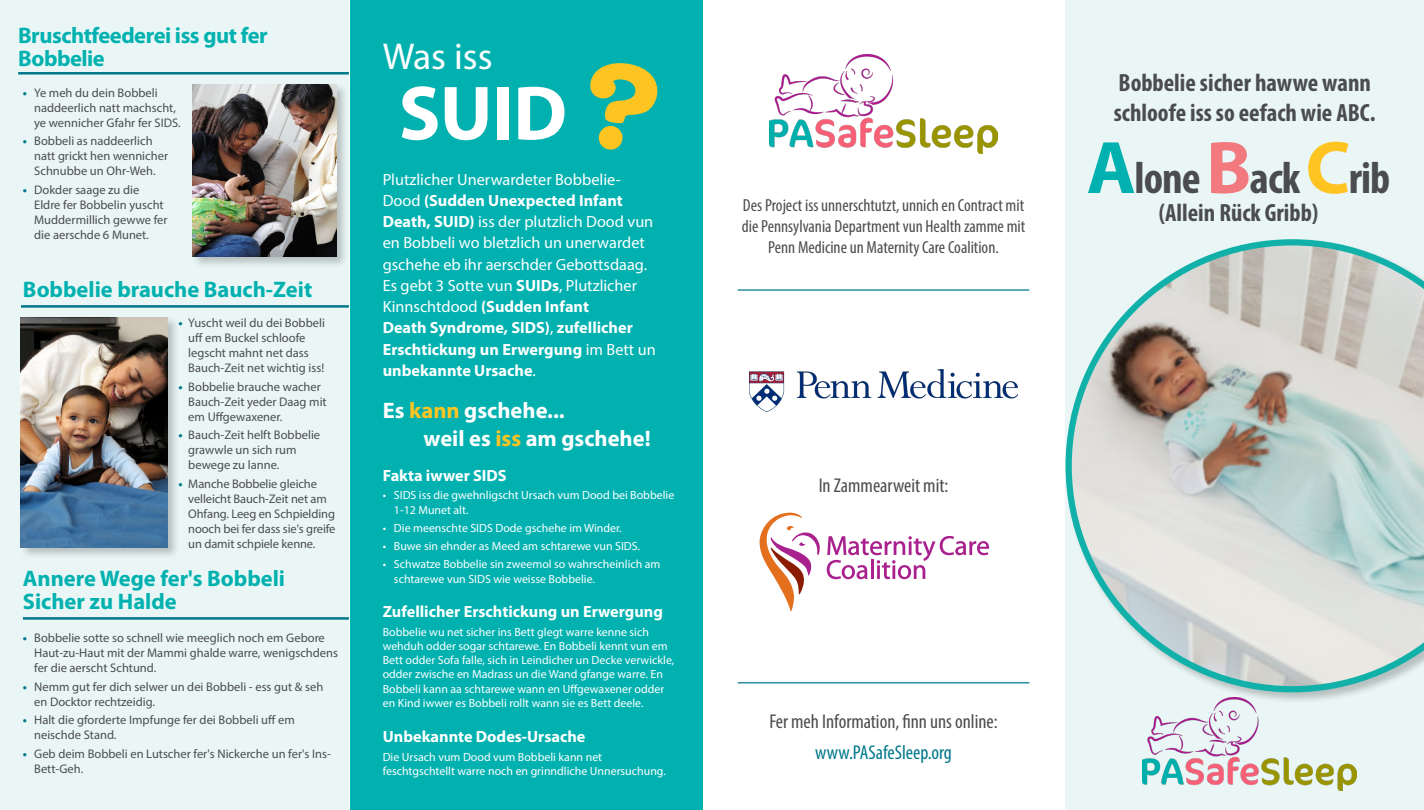
<style>
.page{position:relative;width:1424px;height:810px;background:#fff}
.page>*{position:absolute;margin:0;border:0;box-sizing:border-box;transform-origin:0 0}
.t1{font:700 77.5px "Myriad Pro";color:#fff}
.t2{font:700 condensed 45px "Myriad Pro";letter-spacing:-.02em;color:#4b4c4d}
.t3{font:37.5px "Myriad Pro";color:#fff}
.t4{font:700 condensed 25px "Myriad Pro";color:#4b4c4d}
.t5{font:700 22.5px/23.8px "Myriad Pro";color:#00b1b0}
.t6{font:700 22.5px "Myriad Pro";color:#fff}
.t7{font:700 22.5px/23.8px "Myriad Pro";letter-spacing:-.02em;color:#00b1b0}
.t8{font:condensed 20px/31.5px "Myriad Pro";color:#4b4c4d;text-align:center}
.t9{font:condensed 17.5px/21px "Myriad Pro";color:#4b4c4d;text-align:center}
.t10{font:16.25px/21.2px "Myriad Pro";color:#fff}
.t11{font:700 16.25px "Myriad Pro";color:#fff}
.t12{font:12.5px/15px "Myriad Pro";color:#4b4c4d}
.t13{font:11.88px/14.2px "Myriad Pro";color:#fff}
.s1{font-weight:700;color:#00788b}
.s2{font-weight:700}
.s3{color:#fec422}
.s4{font-stretch:normal;font-size:75px;color:#00b1b0}
.s5{font-stretch:normal;font-size:75px;color:#f2797e}
.s6{font-stretch:normal;font-size:75px;color:#fec422}
.s7{color:#00788b}
</style>
<div class="page">
<div style="left:1064px;top:0;width:359px;height:810px;background:#e9f6f5"></div>
<img style="left:749px;top:369px;width:268px;height:43px">
<svg style="left:759px;top:512px;width:60px;height:99px"></svg>
<svg style="left:826px;top:536px;width:162px;height:43px"></svg>
<hr style="left:737px;top:682px;width:292px;height:1px;background:#00788b">
<img style="left:769px;top:55px;width:228px;height:98px">
<img style="left:1142px;top:705px;width:214px;height:85px">
<div style="left:0;top:0;width:349px;height:810px;background:#e9f6f5"></div>
<hr style="left:18px;top:72px;width:331px;height:3px;background:#00788b">
<div style="left:191px;top:83px;width:158px;height:186px;background:#231f20;opacity:.25"></div>
<img style="left:192px;top:84px;width:144px;height:173px">
<hr style="left:23px;top:617px;width:326px;height:3px;background:#00788b">
<hr style="left:737px;top:289px;width:292px;height:2px;background:#00788b">
<div style="left:1064px;top:238px;width:359px;height:467px;background:#231f20;opacity:.25"></div>
<svg style="left:1065px;top:239px;width:358px;height:453px"></svg>
<hr style="left:21px;top:305px;width:328px;height:3px;background:#00788b">
<div style="left:20px;top:316px;width:159px;height:244px;background:#231f20;opacity:.25"></div>
<img style="left:21px;top:317px;width:146px;height:231px">
<div style="left:350px;top:0;width:352px;height:810px;background:#00b1b0"></div>
<svg style="left:590px;top:63px;width:68px;height:87px"></svg>
<p class="t7" style="left:18px;top:23px;width:251px">Bruschtfeederei iss gut fer<br>Bobbelie</p>
<p class="t12" style="left:34px;top:85px;width:148px;text-indent:-11px"><span class="s1">•</span> Ye meh du dein Bobbeli naddeerlich natt machscht, ye wennicher Gfahr fer SIDS.</p>
<p class="t12" style="left:34px;top:134px;width:135px;text-indent:-11px"><span class="s1">•</span> Bobbeli as naddeerlich natt grickt hen wennicher<br>Schnubbe un Ohr-Weh.</p>
<p class="t12" style="left:34px;top:182px;width:135px;text-indent:-11px"><span class="s1">•</span> Dokder saage zu die<br>Eldre fer Bobbelin yuscht<br>Muddermillich gewwe fer die aerschde 6 Munet.</p>
<p class="t5" style="left:23px;top:277px;width:291px">Bobbelie brauche Bauch-Zeit</p>
<p class="t12" style="left:188px;top:315px;width:138px;text-indent:-10px"><span class="s1">•</span> Yuscht weil du dei Bobbeli uff em Buckel schloofe legscht mahnt net dass<br>Bauch-Zeit net wichtig iss!</p>
<p class="t12" style="left:188px;top:379px;width:140px;text-indent:-10px"><span class="s1">•</span> Bobbelie brauche wacher<br>Bauch-Zeit yeder Daag mit em Uffgewaxener.</p>
<p class="t12" style="left:188px;top:428px;width:133px;text-indent:-10px"><span class="s1">•</span> Bauch-Zeit helft Bobbelie grawwle un sich rum bewege zu lanne.</p>
<p class="t12" style="left:188px;top:476px;width:149px;text-indent:-10px"><span class="s1">•</span> Manche Bobbelie gleiche velleicht Bauch-Zeit net am<br>Ohfang. Leeg en Schpielding nooch bei fer dass sie's greife un damit schpiele kenne.</p>
<p class="t5" style="left:23px;top:565px;width:264px">Annere Wege fer's Bobbeli<br>Sicher zu Halde</p>
<p class="t12" style="left:34px;top:630px;width:305px;text-indent:-11px"><span class="s1">•</span> Bobbelie sotte so schnell wie meeglich noch em Gebore<br>Haut-zu-Haut mit der Mammi ghalde warre, wenigschdens fer die aerscht Schtund.</p>
<p class="t12" style="left:34px;top:679px;width:290px;text-indent:-11px"><span class="s1">•</span> Nemm gut fer dich selwer un dei Bobbeli - ess gut &amp; seh en Docktor rechtzeidig.</p>
<p class="t12" style="left:34px;top:712px;width:262px;text-indent:-11px"><span class="s1">•</span> Halt die gforderte Impfunge fer dei Bobbeli uff em neischde Stand.</p>
<p class="t12" style="left:34px;top:746px;width:298px;text-indent:-11px"><span class="s1">•</span> Geb deim Bobbeli en Lutscher fer's Nickerche un fer's Ins-<br>Bett-Geh.</p>
<p class="t3" style="left:382px;top:34px;width:111px">Was iss</p>
<p class="t1" style="left:398px;top:63px;width:170px">SUID</p>
<p class="t10" style="left:382px;top:168px;width:274px">Plutzlicher Unerwardeter Bobbelie-Dood <span class="s2">(Sudden Unexpected Infant Death, SUID)</span> iss der plutzlich Dood vun en Bobbeli wo bletzlich un unerwardet gschehe eb ihr aerschder Gebottsdaag.<br>Es gebt 3 Sotte vun <span class="s2">SUIDs</span>, Plutzlicher Kinnschtdood <span class="s2">(Sudden Infant<br>Death Syndrome, SIDS)</span>, <span class="s2">zufellicher Erschtickung un Erwergung</span> im Bett un <span class="s2">unbekannte Ursache</span>.</p>
<p class="t6" style="left:382px;top:396px;width:183px">Es <span class="s3">kann</span> gschehe...</p>
<p class="t6" style="left:423px;top:424px;width:228px">weil es <span class="s3">iss</span> am gschehe!</p>
<p class="t11" style="left:382px;top:465px;width:125px">Fakta iwwer SIDS</p>
<p class="t13" style="left:394px;top:487px;width:282px;line-height:15px;text-indent:-11px">• SIDS iss die gwehnligscht Ursach vum Dood bei Bobbelie<br>1-12 Munet alt.</p>
<p class="t13" style="left:382px;top:520px;width:240px">• Die meenschte SIDS Dode gschehe im Winder.</p>
<p class="t13" style="left:382px;top:539px;width:259px">• Buwe sin ehnder as Meed am schtarewe vun SIDS.</p>
<p class="t13" style="left:394px;top:556px;width:268px;line-height:15px;text-indent:-11px">• Schwatze Bobbelie sin zweemol so wahrscheinlich am schtarewe vun SIDS wie weisse Bobbelie.</p>
<p class="t11" style="left:382px;top:601px;width:282px">Zufellicher Erschtickung un Erwergung</p>
<p class="t13" style="left:382px;top:624px;width:293px">Bobbelie wu net sicher ins Bett glegt warre kenne sich wehduh odder sogar schtarewe. En Bobbeli kennt vun em Bett odder Sofa falle, sich in Leindicher un Decke verwickle, odder zwische en Madrass un die Wand gfange warre. En Bobbeli kann aa schtarewe wann en Uffgewaxener odder en Kind iwwer es Bobbeli rollt wann sie es Bett deele.</p>
<p class="t11" style="left:382px;top:726px;width:204px">Unbekannte Dodes-Ursache</p>
<p class="t13" style="left:382px;top:749px;width:284px">Die Ursach vum Dood vum Bobbeli kann net feschtgschtellt warre noch en grinndliche Unnersuchung.</p>
<p class="t9" style="left:741px;top:194px;width:285px">Des Project iss unnerschtutzt, unnich en Contract mit die Pennsylvania Department vun Health zamme mit<br>Penn Medicine un Maternity Care Coalition.</p>
<p class="t4" style="left:1118px;top:67px;width:254px">Bobbelie sicher hawwe wann</p>
<p class="t4" style="left:1113px;top:97px;width:263px">schloofe iss so eefach wie ABC.</p>
<p class="t2" style="left:1086px;top:150px;width:305px"><span class="s4">A</span>lone <span class="s5">B</span>ack <span class="s6">C</span>rib</p>
<p class="t4" style="left:1158px;top:197px;width:161px">(Allein Rück Gribb)</p>
<p class="t8" style="left:818px;top:469px;width:131px">In Zammearweit mit:</p>
<p class="t8" style="left:769px;top:705px;width:230px">Fer meh Information, finn uns online: <span class="s7">www.PASafeSleep.org</span></p>
</div>
